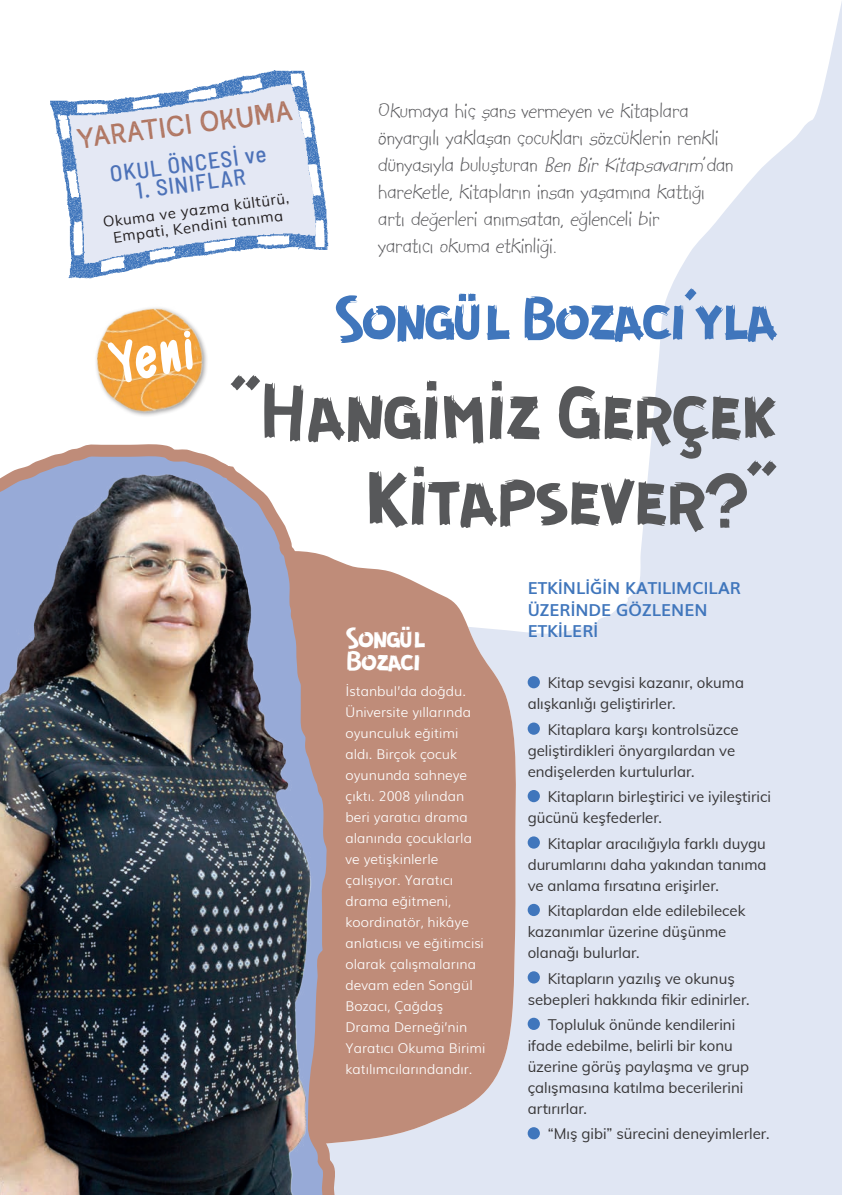
<style>
.page{position:relative;width:842px;height:1195px;background:#fff}
.page>*{position:absolute;margin:0;border:0;box-sizing:border-box;transform-origin:0 0}
.t1{font:82.5px/85.7px "GUERRILLA";letter-spacing:-.04em;color:#57585a;text-align:right}
.t2{font:66px "GUERRILLA";letter-spacing:-.06em;color:#4076bc}
.t3{font:29.85px/23.5px "GUERRILLA";letter-spacing:-.06em;color:#fff}
.t4{font:26.25px "Austral Sans Stamp";color:#b07662}
.t5{font:500 semi-condensed 22.95px "Barlow";color:#4d72b8}
.t6{font:22.5px/27px "Kidprint TR";color:#5c5c5f}
.t7{font:700 16.5px/21.8px "Muli";color:#4076bc}
.t8{font:15px/21px "Muli";color:#363536}
.t9{font:14.85px/16.5px "Muli";color:#231f20;text-align:center}
.t10{font:300 13.5px/21px "Muli";color:#fff}
.s1{font-style:italic}
</style>
<div class="page">
<svg style="left:519px;top:2px;width:323px;height:1193px;fill:#e0e6f3"></svg>
<svg style="left:348px;top:565px;width:171px;height:630px;background:#c7a093"></svg>
<img style="left:0;top:70px;width:348px;height:1125px">
<div style="left:528px;top:676px;width:12px;height:12px;background:#4076bc;border-radius:50%"></div>
<div style="left:528px;top:722px;width:12px;height:13px;background:#4076bc;border-radius:50%"></div>
<div style="left:528px;top:790px;width:12px;height:12px;background:#4076bc;border-radius:50%"></div>
<div style="left:528px;top:836px;width:12px;height:13px;background:#4076bc;border-radius:50%"></div>
<div style="left:528px;top:904px;width:12px;height:12px;background:#4076bc;border-radius:50%"></div>
<div style="left:528px;top:971px;width:12px;height:12px;background:#4076bc;border-radius:50%"></div>
<div style="left:528px;top:1018px;width:12px;height:12px;background:#4076bc;border-radius:50%"></div>
<div style="left:528px;top:1127px;width:12px;height:12px;background:#4076bc;border-radius:50%"></div>
<img style="left:85px;top:301px;width:131px;height:125px">
<svg style="left:108px;top:331px;width:85px;height:51px"></svg>
<h3 class="t4" style="left:74px;top:120px;width:219px;rotate:-8deg">YARATICI OKUMA</h3>
<h3 class="t5" style="left:108px;top:159px;width:159px;rotate:-7deg">OKUL ÖNCESİ ve</h3>
<h3 class="t5" style="left:134px;top:176px;width:112px;rotate:-7deg">1. SINIFLAR</h3>
<p class="t9" style="left:102px;top:214px;width:189px;rotate:-8deg">Okuma ve yazma kültürü,<br>Empati, Kendini tanıma</p>
<p class="t6" style="left:378px;top:97px;width:357px">Okumaya hiç şans vermeyen ve kitaplara önyargılı yaklaşan çocukları sözcüklerin renkli dünyasıyla buluşturan <span class="s1">Ben Bir Kitapsavarım</span>’dan hareketle, kitapların insan yaşamına kattığı artı değerleri anımsatan, eğlenceli bir<br>yaratıcı okuma etkinliği.</p>
<h2 class="t2" style="left:334px;top:276px;width:446px">Songül Bozacı’yla</h2>
<h1 class="t1" style="left:229px;top:373px;width:551px">“Hangimiz Gerçek<br>Kitapsever?”</h1>
<h3 class="t3" style="left:345px;top:627px;width:82px">Songül<br>Bozacı</h3>
<p class="t10" style="left:345px;top:679px;width:141px">İstanbul’da doğdu.<br>Üniversite yıllarında oyunculuk eğitimi aldı. Birçok çocuk oyununda sahneye çıktı. 2008 yılından beri yaratıcı drama alanında çocuklarla ve yetişkinlerle çalışıyor. Yaratıcı drama eğitmeni, koordinatör, hikâye anlatıcısı ve eğitimcisi olarak çalışmalarına devam eden Songül<br>Bozacı, Çağdaş<br>Drama Derneği’nin<br>Yaratıcı Okuma Birimi katılımcılarındandır.</p>
<p class="t7" style="left:528px;top:576px;width:215px">ETKİNLİĞİN KATILIMCILAR<br>ÜZERİNDE GÖZLENEN<br>ETKİLERİ</p>
<p class="t8" style="left:528px;top:672px;width:218px;text-indent:20px">Kitap sevgisi kazanır, okuma alışkanlığı geliştirirler.</p>
<p class="t8" style="left:528px;top:718px;width:212px;text-indent:20px">Kitaplara karşı kontrolsüzce geliştirdikleri önyargılardan ve endişelerden kurtulurlar.</p>
<p class="t8" style="left:528px;top:785px;width:245px;text-indent:20px">Kitapların birleştirici ve iyileştirici gücünü keşfederler.</p>
<p class="t8" style="left:528px;top:832px;width:240px;text-align:justify;text-indent:20px">Kitaplar aracılığıyla farklı duygu durumlarını daha yakından tanıma ve anlama fırsatına erişirler.</p>
<p class="t8" style="left:528px;top:899px;width:219px;text-indent:20px">Kitaplardan elde edilebilecek kazanımlar üzerine düşünme olanağı bulurlar.</p>
<p class="t8" style="left:528px;top:967px;width:223px;text-align:center">Kitapların yazılış ve okunuş sebepleri hakkında fikir edinirler.</p>
<p class="t8" style="left:528px;top:1013px;width:223px;text-indent:20px">Topluluk önünde kendilerini ifade edebilme, belirli bir konu üzerine görüş paylaşma ve grup çalışmasına katılma becerilerini artırırlar.</p>
<p class="t8" style="left:548px;top:1123px;width:223px">“Mış gibi” sürecini deneyimlerler.</p>
</div>
